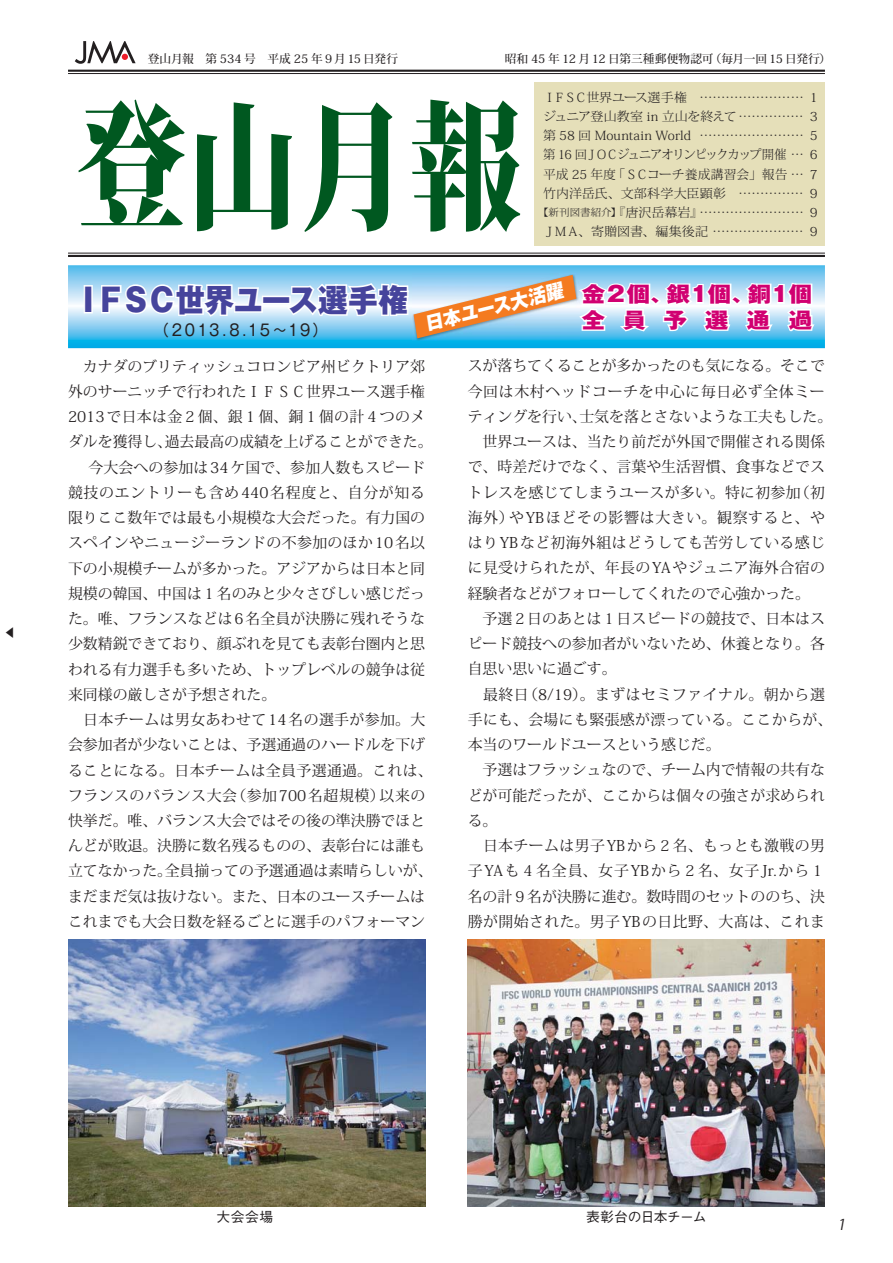
<style>
.page{position:relative;width:893px;height:1263px;background:#fff}
.page>*{position:absolute;margin:0;border:0;box-sizing:border-box;transform-origin:0 0}
.t1{font:139.2px "Koz Min Pro Heavy 90 msp RKSJ H";color:#005820;scale:.8 1}
.t2{font:31.5px "Gothic MB101 Pro Heavy 90 msp RKSJ H";letter-spacing:-.05em;color:#46449c;scale:.94 1}
.t3{font:21px/25.5px "Gothic MB101 Pro Heavy 90 msp RKSJ H";letter-spacing:-.035em;color:#d10071;scale:1.11 1}
.t4{font:19.2px "Gothic MB101 Pro Heavy 90 msp RKSJ H";color:#fff;scale:.94 1}
.t5{font:15.75px "Gothic MB101 Pro Regular 90 msp RKSJ H";letter-spacing:.12em;color:#231f20;scale:.94 1}
.t6{font:14.85px/25.2px "Koz Min Pro Regular 90 msp RKSJ H";color:#231f20}
.t7{font:14.85px "Koz Min Pro Regular 90 msp RKSJ H";letter-spacing:.025em;color:#231f20}
.t8{font:14.85px "Koz Min Pro Regular 90 msp RKSJ H";letter-spacing:.035em;color:#231f20}
.t9{font:14.85px "Koz Min Pro Regular 90 msp RKSJ H";letter-spacing:.05em;color:#231f20}
.t10{font:14.85px "Koz Min Pro Regular 90 msp RKSJ H";letter-spacing:.03em;color:#231f20}
.t11{font:italic 14.85px "Koz Go Pro Regular 90 msp RKSJ H";color:#231f20}
.t12{font:13.8px "Gothic BBB Pro Medium 90 msp RKSJ H";letter-spacing:-.04em;color:#231f20}
.t13{font:13.8px "Gothic BBB Pro Medium 90 msp RKSJ H";color:#231f20}
.t14{font:12.45px/19.2px "Koz Min Pro Light 90 msp RKSJ H";letter-spacing:-.01em;color:#231f20;text-align:center;scale:1.04 1}
.t15{font:11.7px "Koz Min Pro Medium 90 msp RKSJ H";letter-spacing:-.005em;color:#231f20}
.t16{font:11.7px "Gothic MB101 Pro Light 90 msp RKSJ H";color:#231f20}
.s1{font-size:10.05px}
</style>
<div class="page">
<hr style="left:68px;top:70px;width:757px;height:2px;background:#231f20">
<hr style="left:68px;top:73px;width:757px;height:1px;background:#231f20">
<hr style="left:68px;top:253px;width:757px;height:1px;background:#231f20">
<hr style="left:68px;top:255px;width:757px;height:2px;background:#231f20">
<svg style="left:68px;top:265px;width:757px;height:83px;background:#52beec"></svg>
<div style="left:535px;top:83px;width:290px;height:163px;background:#e5dfb9"></div>
<svg style="left:75px;top:41px;width:61px;height:23px"></svg>
<svg style="left:82px;top:275px;width:735px;height:69px"></svg>
<img style="left:468px;top:940px;width:357px;height:266px">
<img style="left:68px;top:939px;width:357px;height:267px">
<p class="t16" style="left:4px;top:628px;width:13px">◀</p>
<p class="t15" style="left:148px;top:54px;width:252px">登山月報　第 534 号　平成 25 年９月15 日発行</p>
<p class="t15" style="left:505px;top:54px;width:328px">昭和 45 年 12 月12 日第三種郵便物認可（毎月一回 15 日発行）</p>
<p class="t14" style="left:538px;top:89px;width:270px">ＩＦＳＣ世界ユース選手権 …………………… 1ジュニア登山教室 in 立山を終えて …………… 3第 58 回 Mountain World …………………… 5第 16 回ＪＯＣジュニアオリンピックカップ開催 … 6平成 25 年度「ＳＣコーチ養成講習会」報告 … 7竹内洋岳氏、文部科学大臣顕彰 …………… 9<span class="s1">【新刊図書紹介】</span>『唐沢岳幕岩』…………………… 9<br>ＪＭＡ、寄贈図書、編集後記 ………………… 9</p>
<h1 class="t1" style="left:75px;top:114px;width:559px">登山月報</h1>
<h2 class="t2" style="left:73px;top:288px;width:358px">ＩＦＳＣ世界ユース選手権</h2>
<p class="t5" style="left:154px;top:324px;width:186px">（2013.8.15～19）</p>
<p class="t4" style="left:424px;top:317px;width:153px;rotate:-14deg">日本ユース大活躍</p>
<h3 class="t3" style="left:582px;top:285px;width:209px">金２個、銀１個、銅１個全員予選通過</h3>
<p class="t6" style="left:68px;top:355px;width:359px">　カナダのブリティッシュコロンビア州ビクトリア郊</p>
<p class="t6" style="left:68px;top:381px;width:359px">外のサーニッチで行われたＩＦＳＣ世界ユース選手権</p>
<p class="t7" style="left:68px;top:411px;width:359px">2013で日本は金２個、銀１個、銅１個の計４つのメ</p>
<p class="t6" style="left:68px;top:431px;width:366px">ダルを獲得し、過去最高の成績を上げることができた。</p>
<p class="t6" style="left:74px;top:456px;width:353px">　今大会への参加は34ケ国で、参加人数もスピード</p>
<p class="t9" style="left:68px;top:487px;width:359px">競技のエントリーも含め440名程度と、自分が知る</p>
<p class="t6" style="left:68px;top:507px;width:359px">限りここ数年では最も小規模な大会だった。有力国の</p>
<p class="t7" style="left:68px;top:537px;width:359px">スペインやニュージーランドの不参加のほか10名以</p>
<p class="t6" style="left:68px;top:557px;width:359px">下の小規模チームが多かった。アジアからは日本と同</p>
<p class="t6" style="left:68px;top:583px;width:359px">規模の韓国、中国は１名のみと少々さびしい感じだっ</p>
<p class="t6" style="left:68px;top:608px;width:359px">た。唯、フランスなどは6名全員が決勝に残れそうな</p>
<p class="t6" style="left:68px;top:633px;width:359px">少数精鋭できており、顔ぶれを見ても表彰台圏内と思</p>
<p class="t6" style="left:68px;top:658px;width:359px">われる有力選手も多いため、トップレベルの競争は従</p>
<p class="t6" style="left:68px;top:684px;width:210px">来同様の厳しさが予想された。</p>
<p class="t10" style="left:68px;top:714px;width:359px">　日本チームは男女あわせて14名の選手が参加。大</p>
<p class="t6" style="left:68px;top:734px;width:359px">会参加者が少ないことは、予選通過のハードルを下げ</p>
<p class="t7" style="left:68px;top:764px;width:366px">ることになる。日本チームは全員予選通過。これは、</p>
<p class="t8" style="left:68px;top:789px;width:359px">フランスのバランス大会（参加700名超規模）以来の</p>
<p class="t6" style="left:68px;top:810px;width:359px">快挙だ。唯、バランス大会ではその後の準決勝でほと</p>
<p class="t6" style="left:68px;top:835px;width:359px">んどが敗退。決勝に数名残るものの、表彰台には誰も</p>
<p class="t6" style="left:68px;top:860px;width:366px">立てなかった。全員揃っての予選通過は素晴らしいが、</p>
<p class="t6" style="left:68px;top:885px;width:359px">まだまだ気は抜けない。また、日本のユースチームは</p>
<p class="t6" style="left:68px;top:911px;width:359px">これまでも大会日数を経るごとに選手のパフォーマン</p>
<p class="t6" style="left:468px;top:355px;width:366px">スが落ちてくることが多かったのも気になる。そこで今回は木村ヘッドコーチを中心に毎日必ず全体ミーティングを行い、士気を落とさないような工夫もした。　世界ユースは、当たり前だが外国で開催される関係で、時差だけでなく、言葉や生活習慣、食事などでストレスを感じてしまうユースが多い。特に初参加（初海外）やYBほどその影響は大きい。観察すると、やはりYBなど初海外組はどうしても苦労している感じに見受けられたが、年長のYAやジュニア海外合宿の経験者などがフォローしてくれたので心強かった。<br>　予選２日のあとは１日スピードの競技で、日本はスピード競技への参加者がいないため、休養となり。各自思い思いに過ごす。<br>　最終日（8/19）。まずはセミファイナル。朝から選手にも、会場にも緊張感が漂っている。ここからが、本当のワールドユースという感じだ。<br>　予選はフラッシュなので、チーム内で情報の共有などが可能だったが、ここからは個々の強さが求められる。<br>　日本チームは男子YBから２名、もっとも激戦の男子YAも４名全員、女子YBから２名、女子Jr.から１名の計９名が決勝に進む。数時間のセットののち、決勝が開始された。男子YBの日比野、大髙は、これま</p>
<p class="t13" style="left:217px;top:1211px;width:58px">大会会場</p>
<p class="t12" style="left:586px;top:1211px;width:122px">表彰台の日本チーム</p>
<p class="t11" style="left:837px;top:1218px;width:12px">1</p>
</div>
